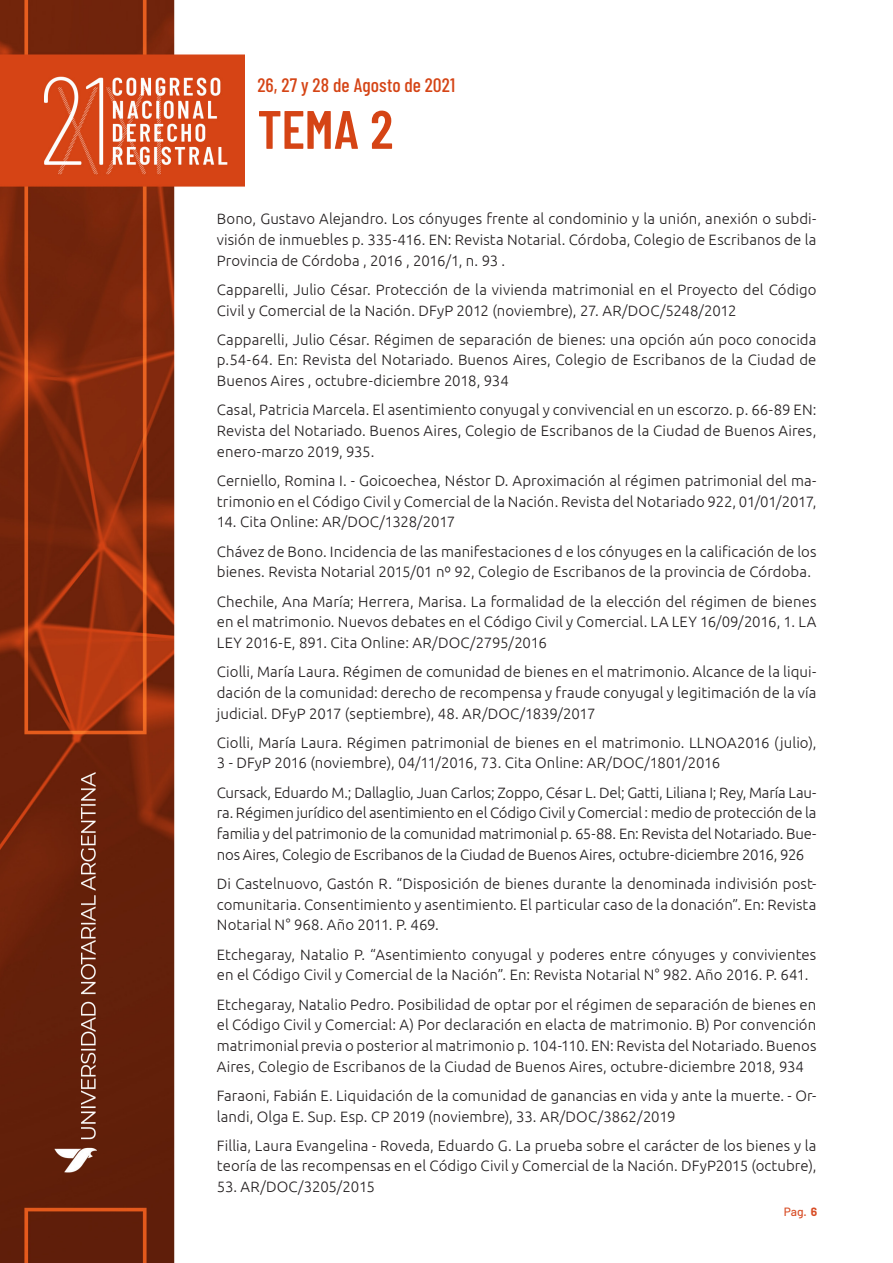
<style>
.page{position:relative;width:893px;height:1263px;background:#fff}
.page>*{position:absolute;margin:0;border:0;box-sizing:border-box;transform-origin:0 0}
.t1{font:600 54px "Barlow Condensed";color:#d54415}
.t2{font:500 19.5px "Barlow Condensed";letter-spacing:.005em;color:#d54415}
.t3{font:300 15px/20.7px "Ubuntu";letter-spacing:.005em;color:#231f20;text-align:justify}
.t4{font:300 15px "Ubuntu";letter-spacing:-.015em;color:#231f20}
.t5{font:500 12px "Barlow";color:#d84e27}
.s1{font-weight:700}
</style>
<div class="page">
<img style="left:0;top:1px;width:244px;height:1262px">
<h2 class="t2" style="left:257px;top:73px;width:199px">26, 27 y 28 de Agosto de 2021</h2>
<h1 class="t1" style="left:257px;top:96px;width:137px">TEMA 2</h1>
<p class="t3" style="left:217px;top:208px;width:601px">Bono, Gustavo Alejandro. Los cónyuges frente al condominio y la unión, anexión o subdi&shy;visión de inmuebles p. 335-416. EN: Revista Notarial. Córdoba, Colegio de Escribanos de la Provincia de Córdoba , 2016 , 2016/1, n. 93 .</p>
<p class="t3" style="left:217px;top:279px;width:601px">Capparelli, Julio César. Protección de la vivienda matrimonial en el Proyecto del Código<br>Civil y Comercial de la Nación. DFyP 2012 (noviembre), 27. AR/DOC/5248/2012</p>
<p class="t3" style="left:217px;top:329px;width:601px">Capparelli, Julio César. Régimen de separación de bienes: una opción aún poco conocida p.54-64. En: Revista del Notariado. Buenos Aires, Colegio de Escribanos de la Ciudad de Buenos Aires , octubre-diciembre 2018, 934</p>
<p class="t3" style="left:217px;top:399px;width:601px">Casal, Patricia Marcela. El asentimiento conyugal y convivencial en un escorzo. p. 66-89 EN:<br>Revista del Notariado. Buenos Aires, Colegio de Escribanos de la Ciudad de Buenos Aires, enero-marzo 2019, 935.</p>
<p class="t3" style="left:217px;top:470px;width:601px">Cerniello, Romina I. - Goicoechea, Néstor D. Aproximación al régimen patrimonial del ma&shy;trimonio en el Código Civil y Comercial de la Nación. Revista del Notariado 922, 01/01/2017,</p>
<p class="t3" style="left:217px;top:511px;width:240px">14. Cita Online: AR/DOC/1328/2017</p>
<p class="t3" style="left:217px;top:540px;width:601px">Chávez de Bono. Incidencia de las manifestaciones d e los cónyuges en la calificación de los bienes. Revista Notarial 2015/01 nº 92, Colegio de Escribanos de la provincia de Córdoba.</p>
<p class="t3" style="left:217px;top:590px;width:601px">Chechile, Ana María; Herrera, Marisa. La formalidad de la elección del régimen de bienes en el matrimonio. Nuevos debates en el Código Civil y Comercial. LA LEY 16/09/2016, 1. LA LEY 2016-E, 891. Cita Online: AR/DOC/2795/2016</p>
<p class="t3" style="left:217px;top:661px;width:601px">Ciolli, María Laura. Régimen de comunidad de bienes en el matrimonio. Alcance de la liqui&shy;dación de la comunidad: derecho de recompensa y fraude conyugal y legitimación de la vía judicial. DFyP 2017 (septiembre), 48. AR/DOC/1839/2017</p>
<p class="t3" style="left:217px;top:732px;width:601px">Ciolli, María Laura. Régimen patrimonial de bienes en el matrimonio. LLNOA2016 (julio),<br>3 - DFyP 2016 (noviembre), 04/11/2016, 73. Cita Online: AR/DOC/1801/2016</p>
<p class="t3" style="left:217px;top:782px;width:601px">Cursack, Eduardo M.; Dallaglio, Juan Carlos; Zoppo, César L. Del; Gatti, Liliana I; Rey, María Lau&shy;ra. Régimen jurídico del asentimiento en el Código Civil y Comercial : medio de protección de la familia y del patrimonio de la comunidad matrimonial p. 65-88. En: Revista del Notariado. Bue&shy;nos Aires, Colegio de Escribanos de la Ciudad de Buenos Aires, octubre-diciembre 2016, 926</p>
<p class="t3" style="left:217px;top:873px;width:601px">Di Castelnuovo, Gastón R. “Disposición de bienes durante la denominada indivisión post&shy;comunitaria. Consentimiento y asentimiento. El particular caso de la donación”. En: Revista Notarial N° 968. Año 2011. P. 469.</p>
<p class="t3" style="left:217px;top:943px;width:601px">Etchegaray, Natalio P. “Asentimiento conyugal y poderes entre cónyuges y convivientes en el Código Civil y Comercial de la Nación”. En: Revista Notarial N° 982. Año 2016. P. 641.</p>
<p class="t3" style="left:217px;top:993px;width:601px">Etchegaray, Natalio Pedro. Posibilidad de optar por el régimen de separación de bienes en el Código Civil y Comercial: A) Por declaración en elacta de matrimonio. B) Por convención matrimonial previa o posterior al matrimonio p. 104-110. EN: Revista del Notariado. Buenos Aires, Colegio de Escribanos de la Ciudad de Buenos Aires, octubre-diciembre 2018, 934</p>
<p class="t3" style="left:217px;top:1085px;width:601px">Faraoni, Fabián E. Liquidación de la comunidad de ganancias en vida y ante la muerte. - Or&shy;landi, Olga E. Sup. Esp. CP 2019 (noviembre), 33. AR/DOC/3862/2019</p>
<p class="t3" style="left:217px;top:1135px;width:601px">Fillia, Laura Evangelina - Roveda, Eduardo G. La prueba sobre el carácter de los bienes y la teoría de las recompensas en el Código Civil y Comercial de la Nación. DFyP2015 (octubre),</p>
<p class="t4" style="left:217px;top:1178px;width:160px">53. AR/DOC/3205/2015</p>
<p class="t5" style="left:784px;top:1204px;width:35px">Pag. <span class="s1">6</span></p>
</div>
